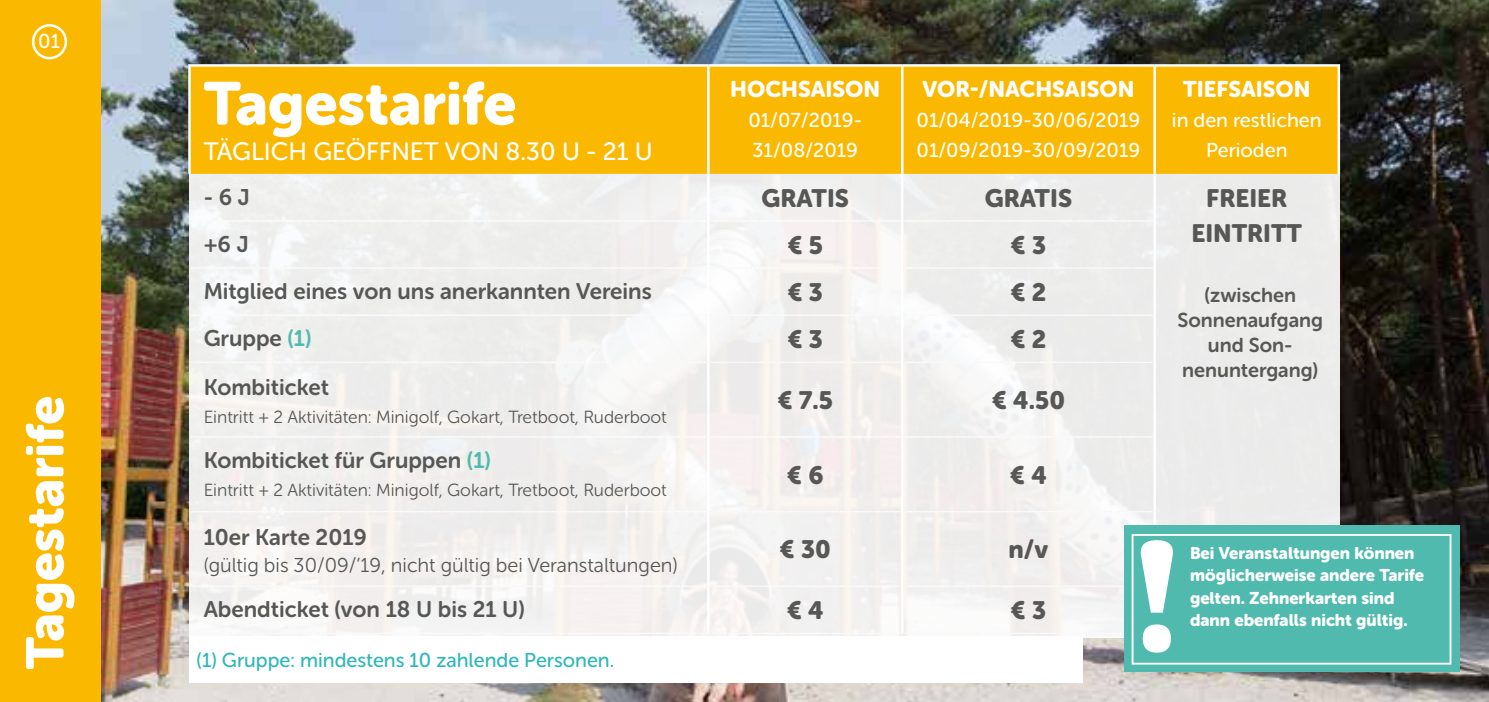
<style>
.page{position:relative;width:1489px;height:702px;background:#fff}
.page>*{position:absolute;margin:0;border:0;box-sizing:border-box;transform-origin:0 0}
.t1{font:60px "Museo Sans Rounded 900";color:#fff}
.t2{font:52.5px "Museo Sans Rounded 900";color:#fff}
.t3{font:25px/35px "Museo Sans Rounded 900";color:#575756;text-align:center}
.t4{font:25px "Museo Sans Rounded 500";color:#fff}
.t5{font:22.5px "Museo Sans Rounded 700";color:#575756}
.t6{font:22.5px "Museo Sans Rounded 900";color:#fff}
.t7{font:20px/30px "Museo Sans Rounded 500";color:#fff}
.t8{font:20px "Museo Sans Rounded 300";color:#575756}
.t9{font:20px/25px "Museo Sans Rounded 700";color:#575756;text-align:center}
.t10{font:20px "Museo Sans Rounded 500";color:#2fb7ba}
.t11{font:17.5px "Museo Sans Rounded 300";color:#575756}
.t12{font:17px/22.5px "Museo Sans Rounded 900";color:#fff}
.s1{color:#4fbaad}
</style>
<div class="page">
<img style="left:101px;top:0;width:1387px;height:702px">
<div style="left:189px;top:65px;width:1150px;height:573px;background:#efeeed"></div>
<div style="left:191px;top:67px;width:1146px;height:107px;background:#fbb800"></div>
<svg style="left:191px;top:220px;width:961px;height:1px"></svg>
<hr style="left:193px;top:267px;width:959px;height:2px;background:#f7f6f6">
<hr style="left:193px;top:314px;width:959px;height:2px;background:#f6f6f6">
<svg style="left:193px;top:362px;width:959px;height:1px"></svg>
<svg style="left:199px;top:436px;width:953px;height:1px"></svg>
<svg style="left:193px;top:511px;width:959px;height:1px"></svg>
<hr style="left:707px;top:67px;width:2px;height:107px;background:#fff">
<hr style="left:1153px;top:67px;width:2px;height:107px;background:#fff">
<hr style="left:901px;top:67px;width:2px;height:107px;background:#fff">
<hr style="left:707px;top:174px;width:2px;height:47px;background:#fff">
<hr style="left:707px;top:221px;width:2px;height:47px;background:#fff">
<hr style="left:707px;top:268px;width:2px;height:47px;background:#fff">
<hr style="left:707px;top:315px;width:2px;height:47px;background:#fff">
<hr style="left:707px;top:362px;width:2px;height:75px;background:#fff">
<hr style="left:707px;top:437px;width:2px;height:74px;background:#fff">
<hr style="left:707px;top:511px;width:2px;height:75px;background:#fff">
<hr style="left:901px;top:174px;width:2px;height:47px;background:#fff">
<hr style="left:901px;top:221px;width:2px;height:47px;background:#fff">
<hr style="left:901px;top:268px;width:2px;height:47px;background:#fff">
<hr style="left:901px;top:315px;width:2px;height:47px;background:#fff">
<hr style="left:901px;top:362px;width:2px;height:75px;background:#fff">
<hr style="left:901px;top:437px;width:2px;height:74px;background:#fff">
<hr style="left:901px;top:511px;width:2px;height:75px;background:#fff">
<hr style="left:1153px;top:174px;width:2px;height:47px;background:#fff">
<hr style="left:1153px;top:221px;width:2px;height:47px;background:#fff">
<hr style="left:1153px;top:268px;width:2px;height:47px;background:#fff">
<hr style="left:1153px;top:315px;width:2px;height:47px;background:#fff">
<hr style="left:1153px;top:362px;width:2px;height:75px;background:#fff">
<hr style="left:1153px;top:437px;width:2px;height:74px;background:#fff">
<hr style="left:1153px;top:511px;width:2px;height:75px;background:#fff">
<hr style="left:188px;top:64px;width:520px;height:3px;background:#fff">
<hr style="left:188px;top:67px;width:3px;height:107px;background:#fff">
<hr style="left:708px;top:64px;width:194px;height:3px;background:#fff">
<hr style="left:902px;top:64px;width:252px;height:3px;background:#fff">
<hr style="left:1154px;top:64px;width:185px;height:3px;background:#fff">
<hr style="left:1337px;top:67px;width:2px;height:107px;background:#fff">
<div style="left:0;top:0;width:101px;height:702px;background:#fbb800"></div>
<div style="left:32px;top:24px;width:35px;height:35px;border:2px solid #fff;border-radius:50%"></div>
<div style="left:189px;top:636px;width:893px;height:46px;background:#fff"></div>
<div style="left:1123px;top:525px;width:336px;height:146px;background:#4fbaad"></div>
<div style="left:1131px;top:534px;width:320px;height:130px;border:2px solid #fff"></div>
<svg style="left:190px;top:540px;width:983px;height:112px"></svg>
<p class="t7" style="left:38px;top:27px;width:23px">01</p>
<h2 class="t2" style="left:15px;top:669px;width:275px;rotate:-90deg">Tagestarife</h2>
<h1 class="t1" style="left:204px;top:69px;width:314px">Tagestarife</h1>
<p class="t4" style="left:204px;top:137px;width:450px">TÄGLICH GEÖFFNET VON 8.30 U - 21 U</p>
<p class="t6" style="left:730px;top:76px;width:151px">HOCHSAISON</p>
<p class="t7" style="left:748px;top:105px;width:115px">01/07/2019-<br>31/08/2019</p>
<p class="t6" style="left:922px;top:76px;width:213px">VOR-/NACHSAISON</p>
<p class="t7" style="left:916px;top:105px;width:225px">01/04/2019-30/06/2019<br>01/09/2019-30/09/2019</p>
<p class="t6" style="left:1182px;top:76px;width:129px">TIEFSAISON</p>
<p class="t7" style="left:1171px;top:105px;width:151px;text-align:center">in den restlichen<br>Perioden</p>
<p class="t5" style="left:204px;top:184px;width:48px">- 6 J</p>
<p class="t3" style="left:761px;top:181px;width:89px">GRATIS</p>
<p class="t3" style="left:984px;top:181px;width:89px">GRATIS</p>
<p class="t3" style="left:1191px;top:181px;width:112px">FREIER<br>EINTRITT</p>
<p class="t5" style="left:204px;top:232px;width:47px">+6 J</p>
<p class="t3" style="left:787px;top:228px;width:37px">€ 5</p>
<p class="t3" style="left:1010px;top:228px;width:37px">€ 3</p>
<p class="t5" style="left:204px;top:279px;width:449px">Mitglied eines von uns anerkannten Vereins</p>
<p class="t3" style="left:787px;top:275px;width:37px">€ 3</p>
<p class="t3" style="left:1010px;top:275px;width:37px">€ 2</p>
<p class="t5" style="left:204px;top:326px;width:109px">Gruppe <span class="s1">(1)</span></p>
<p class="t3" style="left:787px;top:322px;width:37px">€ 3</p>
<p class="t3" style="left:1010px;top:322px;width:37px">€ 2</p>
<p class="t5" style="left:204px;top:375px;width:127px">Kombiticket</p>
<p class="t11" style="left:204px;top:407px;width:464px">Eintritt + 2 Aktivitäten: Minigolf, Gokart, Tretboot, Ruderboot</p>
<p class="t9" style="left:1177px;top:282px;width:147px">(zwischen<br>Sonnenaufgang und Son&shy;nenuntergang)</p>
<p class="t3" style="left:777px;top:383px;width:57px">€ 7.5</p>
<p class="t3" style="left:991px;top:383px;width:75px">€ 4.50</p>
<p class="t5" style="left:204px;top:447px;width:289px">Kombiticket für Gruppen <span class="s1">(1)</span></p>
<p class="t11" style="left:204px;top:480px;width:464px">Eintritt + 2 Aktivitäten: Minigolf, Gokart, Tretboot, Ruderboot</p>
<p class="t5" style="left:204px;top:524px;width:165px">10er Karte 2019</p>
<p class="t8" style="left:204px;top:554px;width:475px">(gültig bis 30/09/’19, nicht gültig bei Veranstaltungen)</p>
<p class="t3" style="left:787px;top:457px;width:38px">€ 6</p>
<p class="t3" style="left:1009px;top:457px;width:39px">€ 4</p>
<p class="t3" style="left:779px;top:532px;width:53px">€ 30</p>
<p class="t3" style="left:1008px;top:532px;width:41px">n/v</p>
<p class="t5" style="left:204px;top:597px;width:322px">Abendticket (von 18 U bis 21 U)</p>
<p class="t3" style="left:786px;top:593px;width:39px">€ 4</p>
<p class="t3" style="left:1010px;top:593px;width:37px">€ 3</p>
<p class="t10" style="left:196px;top:649px;width:419px">(1) Gruppe: mindestens 10 zahlende Personen.</p>
<p class="t12" style="left:1189px;top:541px;width:235px">Bei Veranstaltungen können möglicherweise andere Tarife gelten. Zehnerkarten sind dann ebenfalls nicht gültig.</p>
</div>
